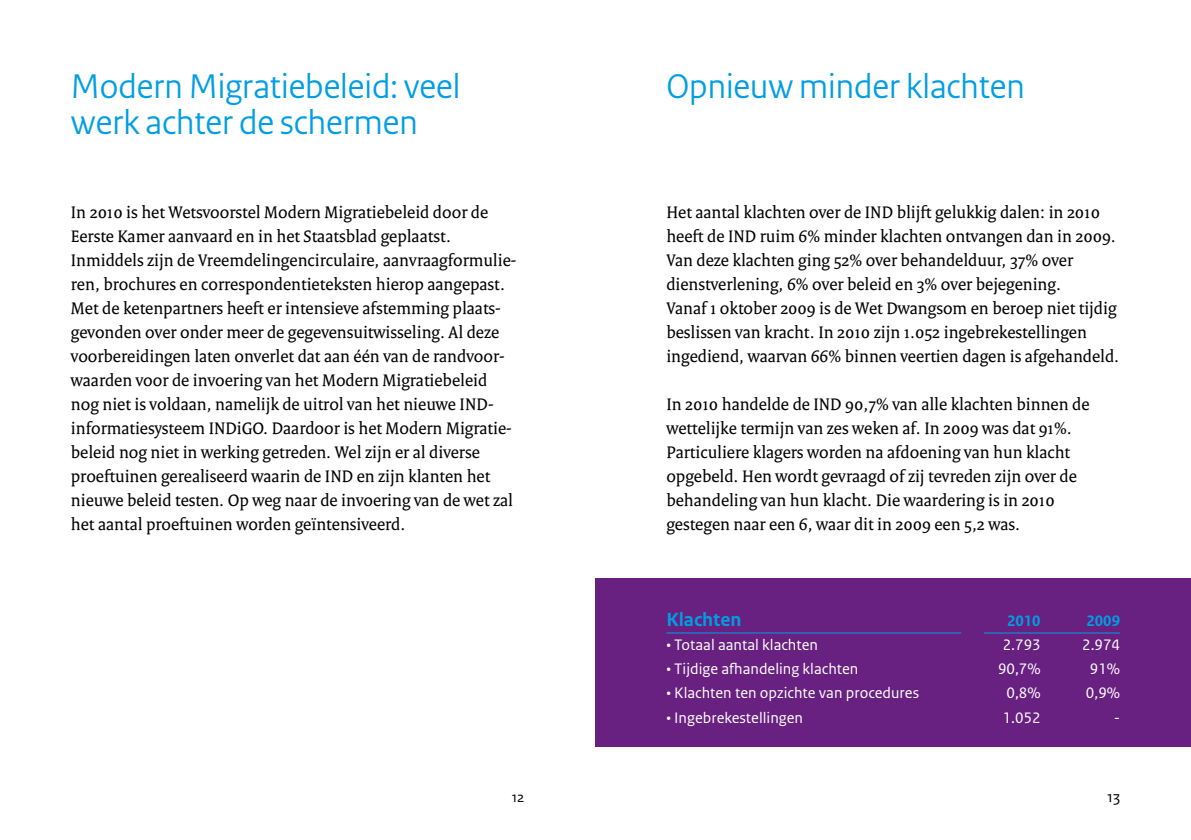
<style>
.page{position:relative;width:1191px;height:840px;background:#fff}
.page>*{position:absolute;margin:0;border:0;box-sizing:border-box;transform-origin:0 0}
.t1{font:36px/36px "Rijksoverheid Sans Heading";color:#009ee3}
.t2{font:700 20px "Rijksoverheid Sans Text";color:#009ee3}
.t3{font:18px/24px "Rijksoverheid Serif";color:#000}
.t4{font:16px "Rijksoverheid Sans Text";color:#fff}
.t5{font:700 16px "Rijksoverheid Sans Text";color:#009ee3}
.t6{font:16px "Rijksoverheid Sans Text";color:#000}
.t7{font:15px "Rijksoverheid Sans Text";color:#000}
</style>
<div class="page">
<div style="left:595px;top:578px;width:596px;height:168px;background:#682180"></div>
<hr style="left:666px;top:632px;width:295px;height:1px;background:#009ee3">
<hr style="left:984px;top:632px;width:136px;height:1px;background:#009ee3">
<h1 class="t1" style="left:71px;top:68px;width:391px">Modern Migratiebeleid: veel werk achter de schermen</h1>
<h1 class="t1" style="left:666px;top:68px;width:360px">Opnieuw minder klachten</h1>
<p class="t3" style="left:71px;top:200px;width:447px">In 2010 is het Wetsvoorstel Modern Migratiebeleid door de Eerste Kamer aanvaard en in het Staatsblad geplaatst.<br>Inmiddels zijn de Vreemdelingencirculaire, aanvraagformulie&shy;ren, brochures en correspondentieteksten hierop aangepast.<br>Met de ketenpartners heeft er intensieve afstemming plaats&shy;gevonden over onder meer de gegevensuitwisseling. Al deze voorbereidingen laten onverlet dat aan één van de randvoor&shy;waarden voor de invoering van het Modern Migratiebeleid nog niet is voldaan, namelijk de uitrol van het nieuwe IND&shy;informatiesysteem INDiGO. Daardoor is het Modern Migratie&shy;beleid nog niet in werking getreden. Wel zijn er al diverse proeftuinen gerealiseerd waarin de IND en zijn klanten het nieuwe beleid testen. Op weg naar de invoering van de wet zal het aantal proeftuinen worden geïntensiveerd.</p>
<p class="t3" style="left:666px;top:200px;width:454px">Het aantal klachten over de IND blijft gelukkig dalen: in 2010 heeft de IND ruim 6% minder klachten ontvangen dan in 2009.<br>Van deze klachten ging 52% over behandelduur, 37% over dienstverlening, 6% over beleid en 3% over bejegening.<br>Vanaf 1 oktober 2009 is de Wet Dwangsom en beroep niet tijdig beslissen van kracht. In 2010 zijn 1.052 ingebrekestellingen ingediend, waarvan 66% binnen veertien dagen is afgehandeld.</p>
<p class="t3" style="left:666px;top:392px;width:424px">In 2010 handelde de IND 90,7% van alle klachten binnen de wettelijke termijn van zes weken af. In 2009 was dat 91%.<br>Particuliere klagers worden na afdoening van hun klacht opgebeld. Hen wordt gevraagd of zij tevreden zijn over de behandeling van hun klacht. Die waardering is in 2010 gestegen naar een 6, waar dit in 2009 een 5,2 was.</p>
<p class="t2" style="left:666px;top:608px;width:77px">Klachten</p>
<p class="t4" style="left:666px;top:635px;width:153px">• Totaal aantal klachten</p>
<p class="t4" style="left:666px;top:659px;width:193px">• Tijdige afhandeling klachten</p>
<p class="t4" style="left:666px;top:683px;width:254px">• Klachten ten opzichte van procedures</p>
<p class="t4" style="left:666px;top:707px;width:138px">• Ingebrekestellingen</p>
<p class="t5" style="left:1007px;top:611px;width:35px">2010</p>
<p class="t5" style="left:1086px;top:611px;width:35px">2009</p>
<p class="t4" style="left:1002px;top:635px;width:39px">2.793</p>
<p class="t4" style="left:1082px;top:635px;width:39px">2.974</p>
<p class="t4" style="left:998px;top:659px;width:44px">90,7%</p>
<p class="t4" style="left:1089px;top:659px;width:32px">91%</p>
<p class="t4" style="left:1006px;top:683px;width:36px">0,8%</p>
<p class="t4" style="left:1086px;top:683px;width:36px">0,9%</p>
<p class="t4" style="left:1002px;top:707px;width:39px">1.052</p>
<p class="t4" style="left:1113px;top:707px;width:8px">-</p>
<p class="t7" style="left:512px;top:787px;width:14px">12</p>
<p class="t6" style="left:1107px;top:786px;width:14px">13</p>
</div>
